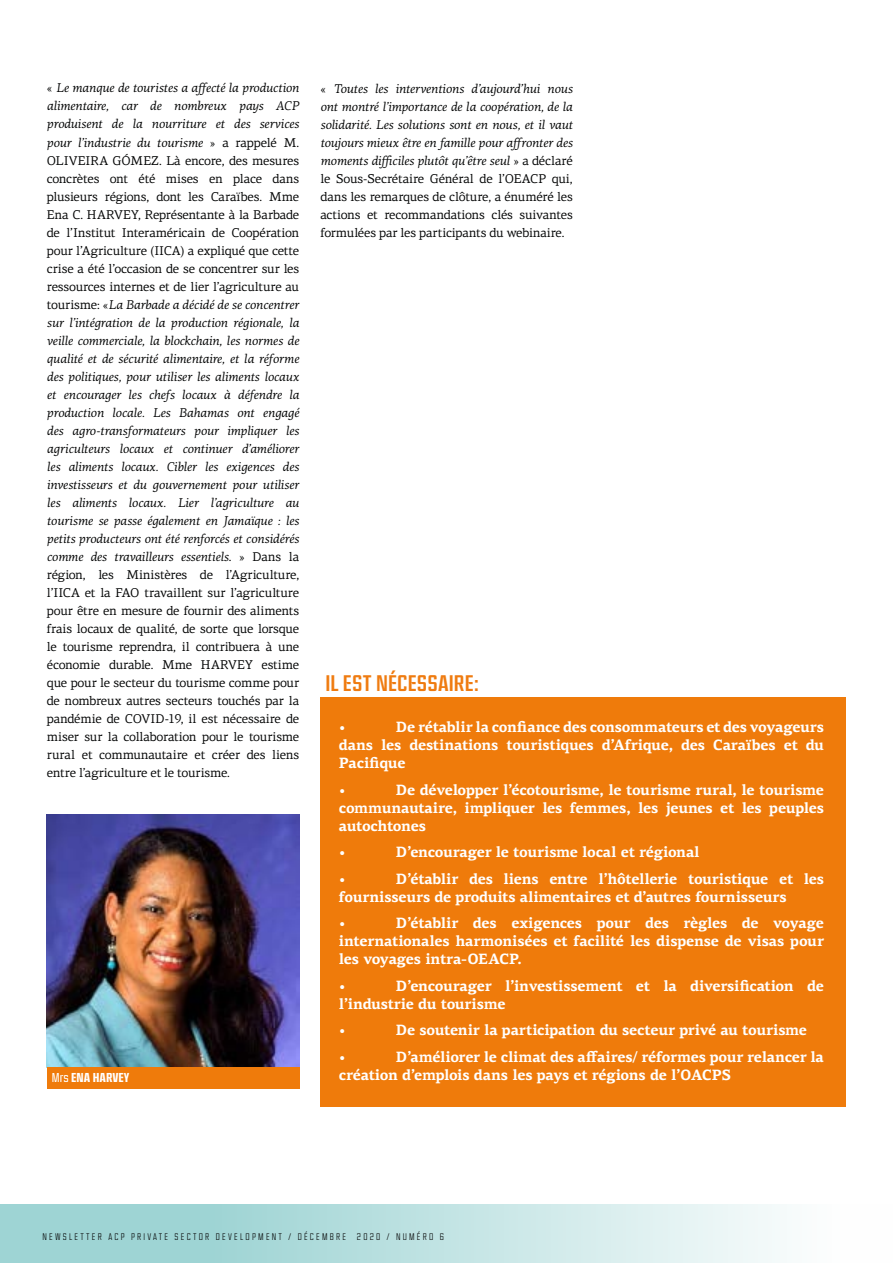
<style>
.page{position:relative;width:893px;height:1263px;background:#fff}
.page>*{position:absolute;margin:0;border:0;box-sizing:border-box;transform-origin:0 0}
.t1{font:500 21px "Ramsey Condensed";letter-spacing:.005em;color:#ef7b10}
.t2{font:700 15px/18px "PF Centro Serif Pro";letter-spacing:-.02em;color:#fff;text-align:justify}
.t3{font:12.75px/18px "PF Centro Serif Pro";letter-spacing:-.015em;color:#010202;text-align:justify}
.t4{font:italic 12.75px/18px "PF Centro Serif Pro";letter-spacing:-.02em;color:#010202;text-align:justify}
.t5{font:700 12px "Ramsey Condensed";color:#fff}
.t6{font:100 9px "Ramsey Condensed";letter-spacing:.25em;color:#000}
.s1{font-style:italic}
.s2{font-style:normal}
.s3{font-family:"PF Centro Serif Pro";font-weight:700;font-size:15px;color:#fff}
.s4{font-weight:300}
</style>
<div class="page">
<svg style="left:0;top:1204px;width:780px;height:59px;background:#bde1e1"></svg>
<img style="left:47px;top:814px;width:252px;height:253px">
<div style="left:47px;top:1067px;width:252px;height:22px;background:#ef7b0b"></div>
<div style="left:320px;top:697px;width:526px;height:409px;background:#ef7b0b"></div>
<p class="t3" style="left:47px;top:79px;width:254px">« <span class="s1">Le manque de touristes a affecté la production alimentaire, car de nombreux pays ACP produisent de la nourriture et des services pour l’industrie du tourisme</span> » a rappelé M.<br>OLIVEIRA GÓMEZ. Là encore, des mesures concrètes ont été mises en place dans plusieurs régions, dont les Caraïbes. Mme Ena C. HARVEY, Représentante à la Barbade de l’Institut Interaméricain de Coopération pour l’Agriculture (IICA) a expliqué que cette crise a été l’occasion de se concentrer sur les ressources internes et de lier l’agriculture au tourisme: «<span class="s1">La Barbade a décidé de se concentrer sur l’intégration de la production régionale, la veille commerciale, la blockchain, les normes de qualité et de sécurité alimentaire, et la réforme des politiques, pour utiliser les aliments locaux et encourager les chefs locaux à défendre la production locale. Les Bahamas ont engagé des agro-transformateurs pour impliquer les agriculteurs locaux et continuer d’améliorer les aliments locaux. Cibler les exigences des investisseurs et du gouvernement pour utiliser les aliments locaux. Lier l’agriculture au tourisme se passe également en Jamaïque : les petits producteurs ont été renforcés et considérés comme des travailleurs essentiels</span>. » Dans la région, les Ministères de l’Agriculture, l’IICA et la FAO travaillent sur l’agriculture pour être en mesure de fournir des aliments frais locaux de qualité, de sorte que lorsque le tourisme reprendra, il contribuera à une économie durable. Mme HARVEY estime que pour le secteur du tourisme comme pour de nombreux autres secteurs touchés par la pandémie de COVID-19, il est nécessaire de miser sur la collaboration pour le tourisme rural et communautaire et créer des liens entre l’agriculture et le tourisme.</p>
<p class="t4" style="left:320px;top:79px;width:254px"><span class="s2">«</span> Toutes les interventions d’aujourd’hui nous ont montré l’importance de la coopération, de la solidarité. Les solutions sont en nous, et il vaut toujours mieux être en famille pour affronter des moments difficiles plutôt qu’être seul <span class="s2">» a déclaré le Sous-Secrétaire Général de l’OEACP qui, dans les remarques de clôture, a énuméré les actions et recommandations clés suivantes formulées par les participants du webinaire.</span></p>
<h1 class="t1" style="left:325px;top:670px;width:264px">IL EST NÉCESSAIRE:<span class="s3">est nécessaire :</span></h1>
<p class="t2" style="left:339px;top:718px;width:487px;text-indent:57px">De rétablir la confiance des consommateurs et des voyageurs dans les destinations touristiques d’Afrique, des Caraïbes et du Pacifique</p>
<p class="t2" style="left:339px;top:781px;width:8px">•</p>
<p class="t2" style="left:339px;top:718px;width:8px">•</p>
<p class="t2" style="left:339px;top:781px;width:487px;text-indent:57px">De développer l’écotourisme, le tourisme rural, le tourisme communautaire, impliquer les femmes, les jeunes et les peuples autochtones</p>
<p class="t2" style="left:339px;top:843px;width:8px">•</p>
<p class="t2" style="left:396px;top:843px;width:305px">D’encourager le tourisme local et régional</p>
<p class="t2" style="left:339px;top:870px;width:8px">•</p>
<p class="t2" style="left:339px;top:870px;width:487px;text-indent:57px">D’établir des liens entre l’hôtellerie touristique et les fournisseurs de produits alimentaires et d’autres fournisseurs</p>
<p class="t2" style="left:339px;top:914px;width:8px">•</p>
<p class="t2" style="left:339px;top:914px;width:487px;text-indent:57px">D’établir des exigences pour des règles de voyage internationales harmonisées et facilité les dispense de visas pour les voyages intra-OEACP.</p>
<p class="t2" style="left:339px;top:977px;width:8px">•</p>
<p class="t2" style="left:339px;top:977px;width:487px;text-indent:57px">D’encourager l’investissement et la diversification de l’industrie du tourisme</p>
<p class="t2" style="left:339px;top:1021px;width:8px">•</p>
<p class="t2" style="left:396px;top:1021px;width:413px">De soutenir la participation du secteur privé au tourisme</p>
<p class="t2" style="left:339px;top:1048px;width:8px">•</p>
<p class="t2" style="left:339px;top:1048px;width:487px;text-indent:57px">D’améliorer le climat des affaires/ réformes pour relancer la création d’emplois dans les pays et régions de l’OACPS</p>
<p class="t5" style="left:52px;top:1070px;width:79px"><span class="s4">Mrs</span> ENA HARVEY</p>
<p class="t6" style="left:43px;top:1231px;width:403px">NEWSLETTER ACP PRIVATE SECTOR DEVELOPMENT / DÉCEMBRE 2020 / NUMÉRO 6</p>
</div>
